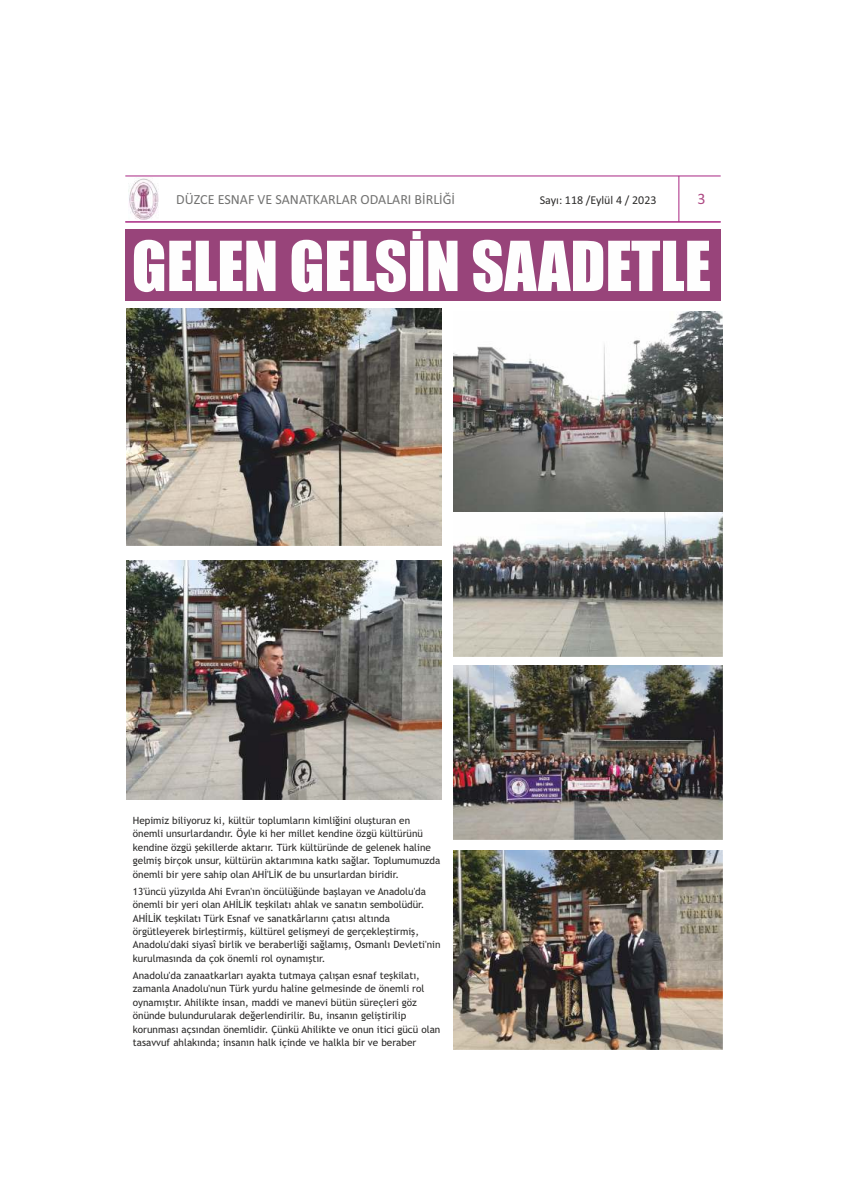
<style>
.page{position:relative;width:842px;height:1191px;background:#fff}
.page>*{position:absolute;margin:0;border:0;box-sizing:border-box;transform-origin:0 0}
.t1{font:63.6px "Impact";color:#fefefe}
.t2{font:16px "Calibri";color:#ae4a84}
.t3{font:14px "Calibri";color:#727271}
.t4{font:12px "Calibri";color:#2b2a29}
.t5{font:10px/13.4px "Trebuchet MS";color:#2b2a29}
</style>
<div class="page">
<hr style="left:125px;top:176px;width:596px;height:1px;background:#a82682">
<hr style="left:679px;top:176px;width:1px;height:46px;background:#a82682">
<img style="left:128px;top:178px;width:31px;height:42px">
<hr style="left:125px;top:222px;width:596px;height:1px;background:#a82682">
<div style="left:125px;top:229px;width:596px;height:71px;background:#98447a"></div>
<img style="left:454px;top:850px;width:269px;height:199px">
<img style="left:454px;top:666px;width:269px;height:173px">
<img style="left:126px;top:561px;width:316px;height:238px">
<img style="left:126px;top:308px;width:316px;height:237px">
<img style="left:454px;top:312px;width:269px;height:344px">
<h3 class="t3" style="left:176px;top:194px;width:280px">DÜZCE ESNAF VE SANATKARLAR ODALARI BİRLİĞİ</h3>
<p class="t4" style="left:540px;top:194px;width:118px">Sayı: 118 /Eylül 4 / 2023</p>
<h2 class="t2" style="left:697px;top:192px;width:10px">3</h2>
<h1 class="t1" style="left:132px;top:241px;width:581px">GELEN GELSİN SAADETLE</h1>
<p class="t5" style="left:133px;top:814px;width:309px">Hepimiz biliyoruz ki, kültür toplumların kimliğini oluşturan en önemli unsurlardandır. Öyle ki her millet kendine özgü kültürünü kendine özgü şekillerde aktarır. Türk kültüründe de gelenek haline gelmiş birçok unsur, kültürün aktarımına katkı sağlar. Toplumumuzda önemli bir yere sahip olan AHİ'LİK de bu unsurlardan biridir.</p>
<p class="t5" style="left:133px;top:885px;width:309px">13'üncü yüzyılda Ahi Evran'ın öncülüğünde başlayan ve Anadolu'da önemli bir yeri olan AHİLİK teşkilatı ahlak ve sanatın sembolüdür.<br>AHİLİK teşkilatı Türk Esnaf ve sanatkârlarını çatısı altında örgütleyerek birleştirmiş, kültürel gelişmeyi de gerçekleştirmiş, Anadolu'daki siyasî birlik ve beraberliği sağlamış, Osmanlı Devleti'nin kurulmasında da çok önemli rol oynamıştır.</p>
<p class="t5" style="left:133px;top:969px;width:309px">Anadolu'da zanaatkarları ayakta tutmaya çalışan esnaf teşkilatı, zamanla Anadolu'nun Türk yurdu haline gelmesinde de önemli rol oynamıştır. Ahilikte insan, maddi ve manevi bütün süreçleri göz önünde bulundurularak değerlendirilir. Bu, insanın geliştirilip korunması açsından önemlidir. Çünkü Ahilikte ve onun itici gücü olan tasavvuf ahlakında; insanın halk içinde ve halkla bir ve beraber</p>
</div>
